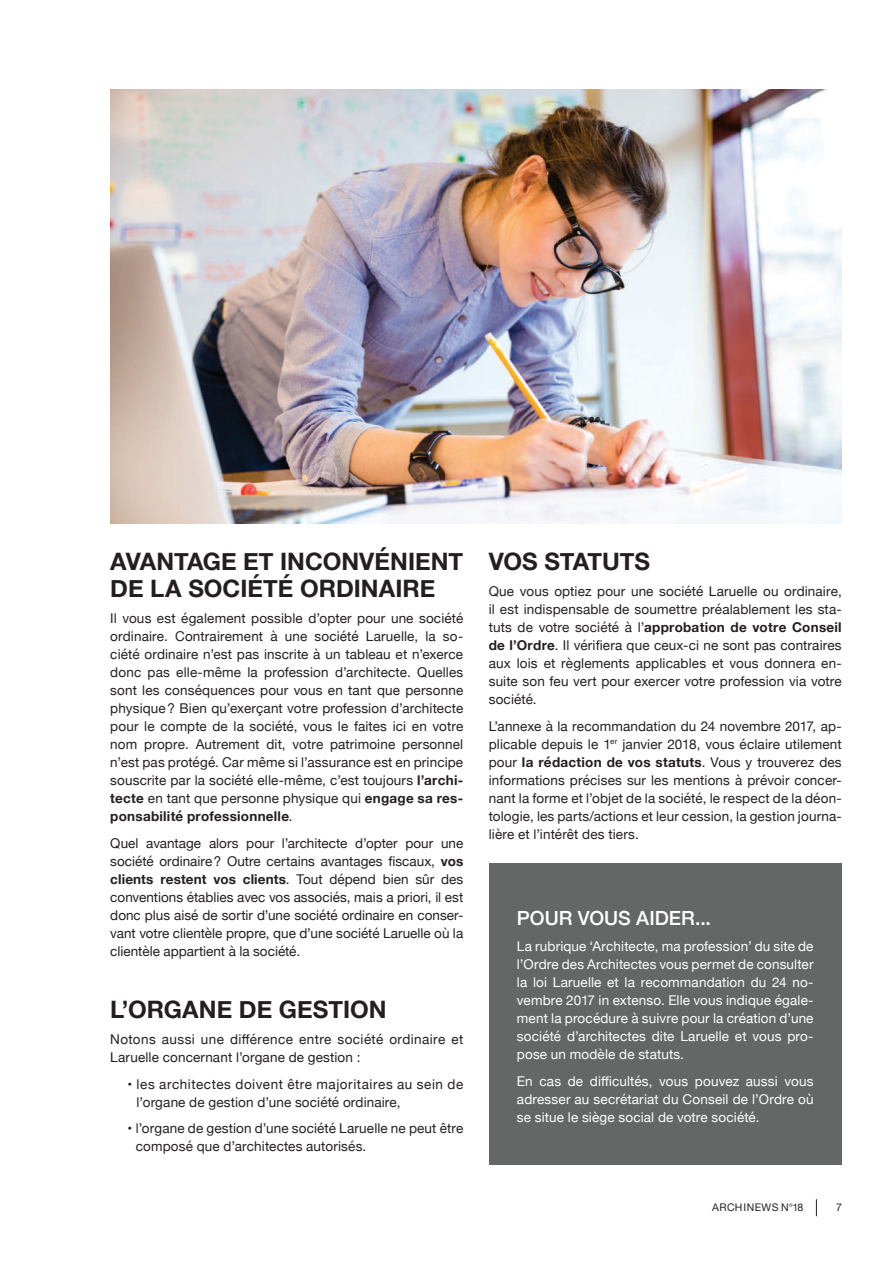
<style>
.page{position:relative;width:893px;height:1263px;background:#fff}
.page>*{position:absolute;margin:0;border:0;box-sizing:border-box;transform-origin:0 0}
.t1{font:700 24px/27px "Helvetica Neue";color:#231f20}
.t2{font:500 19.5px "Helvetica Neue";color:#fff}
.t3{font:13.5px/18px "Helvetica Neue";letter-spacing:.01em;color:#231f20;text-align:justify}
.t4{font:13.5px/18px "Helvetica Neue";letter-spacing:.01em;color:#fff;text-align:justify}
.t5{font:13.5px/18px "Helvetica Neue";letter-spacing:.04em;color:#231f20}
.t6{font:13.5px/18px "Helvetica Neue";letter-spacing:.03em;color:#231f20}
.t7{font:10.5px "Helvetica Neue";letter-spacing:.04em;color:#231f20}
.s1{font-weight:700}
</style>
<div class="page">
<div style="left:489px;top:863px;width:353px;height:302px;background:#656666"></div>
<svg style="left:816px;top:1199px;width:1px;height:17px"></svg>
<img style="left:111px;top:89px;width:731px;height:434px">
<h1 class="t1" style="left:110px;top:548px;width:354px">AVANTAGE ET INCONVÉ NIENT<br>DE LA SOCIÉTÉ</h1>
<h1 class="t1" style="left:300px;top:575px;width:137px">ORDINAIRE</h1>
<p class="t3" style="left:110px;top:610px;width:354px">I l vous est également possible d’opter pour une société ordinaire. Contrairement à une société Laruelle, la so&shy;ciété ordinaire n’est pas inscrite à un tableau et n’exerce donc pas elle-même la profession d’architecte. Quelles sont les conséquences pour vous en tant que personne physique? Bien qu’exerçant votre profession d’architecte pour le compte de la société, vous le faites ici en votre nom propre. Autrement dit, votre patrimoine personnel n’est pas protégé. Car même si l’assurance est en principe souscrite par la société elle-même, c’est toujours <span class="s1">l’archi&shy;tecte</span> en tant que personne physique qui <span class="s1">engage sa res&shy;ponsabilité professionnelle</span>.</p>
<p class="t3" style="left:110px;top:835px;width:354px">Quel avantage alors pour l’architecte d’opter pour une société ordinaire? Outre certains avantages fiscaux, <span class="s1">vos clients restent vos clients</span>. Tout dépend bien sûr des conventions établies avec vos associés, mais a priori, il est donc plus aisé de sortir d’une société ordinaire en conser&shy;vant votre clientèle propre, que d’une société Laruelle où la clientèle appartient à la société.</p>
<h1 class="t1" style="left:110px;top:996px;width:278px">L’ORGANE DE GESTION</h1>
<p class="t6" style="left:110px;top:1031px;width:354px">Notons aussi une différence entre société ordinaire et<br>Laruelle concernant l’organe de gestion :</p>
<p class="t5" style="left:137px;top:1076px;width:328px;text-indent:-9px">• les architectes doivent être majoritaires au sein de l’organe de gestion d’une société ordinaire,</p>
<p class="t3" style="left:136px;top:1120px;width:329px;text-indent:-8px">• l’organe de gestion d’une société Laruelle ne peut être composé que d’architectes autorisés.</p>
<h1 class="t1" style="left:489px;top:548px;width:116px">VOS STATUT</h1>
<h1 class="t1" style="left:635px;top:548px;width:17px">S</h1>
<p class="t3" style="left:489px;top:583px;width:354px">Que vous optiez pour une société Laruelle ou ordinaire, il est indispensable de soumettre préalablement les sta&shy;tuts de votre société à l’<span class="s1">approbation de votre Conseil de l’Ordre</span>. Il vérifiera que ceux-ci ne sont pas contraires aux lois et règlements applicables et vous donnera en&shy;suite son feu vert pour exercer votre profession via votre société.</p>
<p class="t3" style="left:489px;top:718px;width:354px">L’annexe à la recommandation du 24 novembre 2017, ap&shy;plicable depuis le 1<sup>er</sup> janvier 2018, vous éclaire utilement pour <span class="s1">la rédaction de vos statuts</span>. Vous y trouverez des informations précises sur les mentions à prévoir concer&shy;nant la forme et l’objet de la société, le respect de la déon&shy;tologie, les parts/actions et leur cession, la gestion journa&shy;lière et l’intérêt des tiers.</p>
<h2 class="t2" style="left:517px;top:902px;width:28px">POUR</h2>
<h2 class="t2" style="left:578px;top:902px;width:15px">VOUS</h2>
<h2 class="t2" style="left:636px;top:902px;width:13px">AIDER</h2>
<h2 class="t2" style="left:695px;top:902px;width:17px">...</h2>
<p class="t4" style="left:517px;top:938px;width:298px">La rubrique ‘Architecte, ma profession’ du site de l’Ordre des Architectes vous permet de consulter la loi Laruelle et la recommandation du 24 no&shy;vembre 2017 in extenso. Elle vous indique égale&shy;ment la procédure à suivre pour la création d’une société d’architectes dite Laruelle et vous pro&shy;pose un modèle de statuts.</p>
<p class="t4" style="left:517px;top:1073px;width:298px">En cas de difficultés, vous pouvez aussi vous adresser au secrétariat du Conseil de l’Ordre où se situe le siège social de votre société.</p>
<p class="t7" style="left:712px;top:1199px;width:93px">Archinews N°18</p>
<p class="t7" style="left:836px;top:1199px;width:7px">7</p>
</div>
